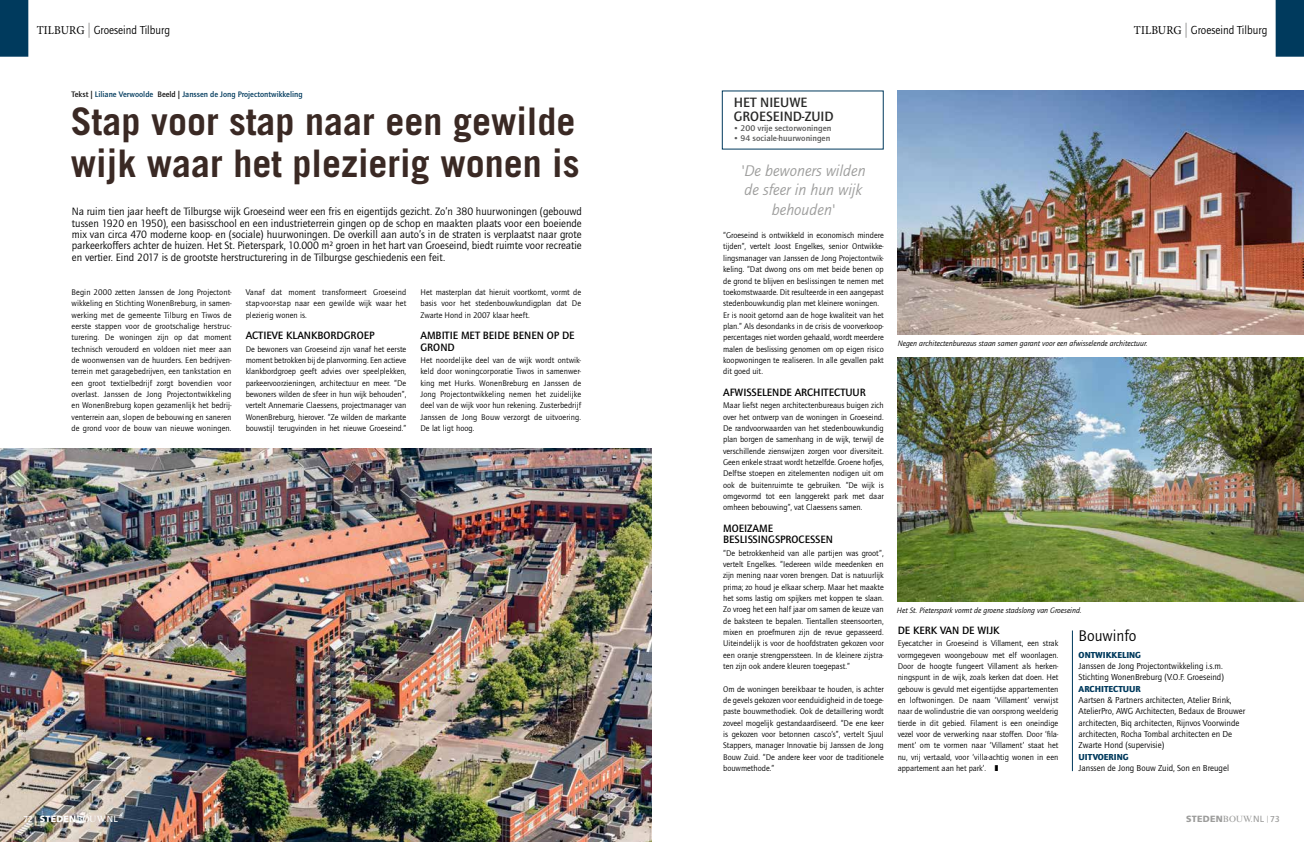
<style>
.page{position:relative;width:1304px;height:842px;background:#fff}
.page>*{position:absolute;margin:0;border:0;box-sizing:border-box;transform-origin:0 0}
.t1{font:700 38px/42px "Trade Gothic LT Std";color:#3a2924}
.t2{font:italic 16px/19.2px "Quay Sans ITC Std";color:#9d9d9c;text-align:center}
.t3{font:16px "Quay Sans";color:#000}
.t4{font:500 14px/14px "Quay Sans ITC Std";color:#282827}
.t5{font:12px "Quay Sans ITC Std";color:#000;scale:.95 1}
.t6{font:11px/11.3px "Quay Sans ITC Std";color:#000;text-align:justify}
.t7{font:500 11px/11.3px "Quay Sans ITC Std";color:#000}
.t8{font:9px/11.3px "Quay Sans ITC Std";color:#000}
.t9{font:900 9px "Quay Sans";color:#003a5d}
.t10{font:900 9px "Frutiger LT Std";letter-spacing:.02em;color:#fff}
.t11{font:900 9px "Frutiger LT Std";letter-spacing:.02em;color:#9d9d9c}
.t12{font:8.5px/11.3px "Quay Sans ITC Std";color:#000;text-align:justify}
.t13{font:500 8.5px "Quay Sans ITC Std";color:#575756;scale:1.05 1}
.t14{font:500 8.2px "Quay Sans ITC Std";color:#003a5d}
.t15{font:italic 8px "Quay Sans ITC Std";color:#000}
.s1{font-family:"Minion Pro"}
.s2{font-size:15px;color:#9d9d9c}
.s3{color:#121212}
.s4{font-family:"Quay Sans ITC Std";font-weight:500;color:#9d9d9c}
.s5{font-family:"Quay Sans ITC Std";font-weight:400;font-size:7px;color:#9d9d9c}
.s6{font-family:"Times New Roman MT Std";font-weight:400}
.s7{font-weight:400}
.s8{font-family:"Quay Sans ITC Std";font-weight:400;font-size:7px}
.s9{font-family:"Quay Sans ITC Std";font-weight:500}
</style>
<div class="page">
<img style="left:0;top:448px;width:652px;height:394px">
<div style="left:1276px;top:0;width:28px;height:57px;background:#003a5d"></div>
<div style="left:0;top:0;width:28px;height:57px;background:#003a5d"></div>
<img style="left:898px;top:91px;width:406px;height:243px">
<hr style="left:1072px;top:630px;width:1px;height:141px;background:#003a5d">
<img style="left:898px;top:358px;width:406px;height:243px">
<h3 class="t5" style="left:37px;top:23px;width:142px"><span class="s1">TILBURG</span> <span class="s2">|</span> Groeseind Tilburg</h3>
<h3 class="t5" style="left:1134px;top:23px;width:142px"><span class="s1">TILBURG</span> <span class="s2">|</span> Groeseind Tilburg</h3>
<p class="t14" style="left:72px;top:89px;width:232px"><span class="s3">Tekst |</span> Liliane Verwoolde <span class="s3">Beeld |</span> Janssen de Jong Projectontwikkeling</p>
<h1 class="t1" style="left:71px;top:100px;width:510px">Stap voor stap naar een gewilde wijk waar het plezierig wonen is</h1>
<p class="t6" style="left:72px;top:206px;width:511px">Na ruim tien jaar heeft de Tilburgse wijk Groeseind weer een fris en eigentijds gezicht. Zo’n 380 huurwoningen (gebouwd tussen 1920 en 1950), een basisschool en een industrieterrein gingen op de schop en maakten plaats voor een boeiende mix van circa 470 moderne koop- en (sociale) huurwoningen. De overkill aan auto’s in de straten is verplaatst naar grote parkeerkoffers achter de huizen. Het St. Pieterspark, 10.000 m² groen in het hart van Groeseind, biedt ruimte voor recreatie en vertier. Eind 2017 is de grootste herstructurering in de Tilburgse geschiedenis een feit.</p>
<p class="t12" style="left:72px;top:286px;width:161px">Begin 2000 zetten Janssen de Jong Projectont&shy;wikkeling en Stichting WonenBreburg, in samen&shy;werking met de gemeente Tilburg en Tiwos de eerste stappen voor de grootschalige herstruc&shy;turering. De woningen zijn op dat moment technisch verouderd en voldoen niet meer aan de woonwensen van de huurders. Een bedrijven&shy;terrein met garagebedrijven, een tankstation en een groot textielbedrijf zorgt bovendien voor overlast. Janssen de Jong Projectontwikkeling en WonenBreburg kopen gezamenlijk het bedrij&shy;venterrein aan, slopen de bebouwing en saneren de grond voor de bouw van nieuwe woningen.</p>
<p class="t12" style="left:246px;top:286px;width:162px">Vanaf dat moment transformeert Groeseind stap-voor-stap naar een gewilde wijk waar het plezierig wonen is.</p>
<p class="t7" style="left:246px;top:330px;width:130px">ACTIEVE KLANKBORDGROEP</p>
<p class="t12" style="left:246px;top:343px;width:162px">De bewoners van Groeseind zijn vanaf het eerste moment betrokken bij de planvorming. Een actieve klankbordgroep geeft advies over speelplekken, parkeervoorzieningen, architectuur en meer. “De bewoners wilden de sfeer in hun wijk behouden”, vertelt Annemarie Claessens, projectmanager van WonenBreburg, hierover. “Ze wilden de markante bouwstijl terugvinden in het nieuwe Groeseind.”</p>
<p class="t12" style="left:420px;top:286px;width:162px">Het masterplan dat hieruit voortkomt, vormt de basis voor het stedenbouwkundigplan dat De Zwarte Hond in 2007 klaar heeft.</p>
<p class="t7" style="left:420px;top:330px;width:156px">AMBITIE MET BEIDE BENEN OP DE<br>GROND</p>
<p class="t12" style="left:420px;top:354px;width:162px">Het noordelijke deel van de wijk wordt ontwik&shy;keld door woningcorporatie Tiwos in samenwer&shy;king met Hurks. WonenBreburg en Janssen de Jong Projectontwikkeling nemen het zuidelijke deel van de wijk voor hun rekening. Zusterbedrijf Janssen de Jong Bouw verzorgt de uitvoering.<br>De lat ligt hoog.</p>
<h3 class="t4" style="left:734px;top:95px;width:101px">HET NIEUWE<br>GROESEIND-ZUID</h3>
<p class="t13" style="left:734px;top:123px;width:94px">• 200 vrije sectorwoningen</p>
<p class="t13" style="left:734px;top:133px;width:93px">• 94 sociale-huurwoningen</p>
<h2 class="t2" style="left:741px;top:161px;width:126px">'De bewoners wilden de sfeer in hun wijk behouden'</h2>
<p class="t12" style="left:723px;top:230px;width:162px;text-align:left">“Groeseind is ontwikkeld in economisch mindere tijden”, vertelt Joost Engelkes, senior Ontwikke&shy;lingsmanager van Janssen de Jong Projectontwik&shy;keling. “Dat dwong ons om met beide benen op de grond te blijven en beslissingen te nemen met toekomstwaarde. Dit resulteerde in een aangepast stedenbouwkundig plan met kleinere woningen.<br>Er is nooit getornd aan de hoge kwaliteit van het plan.” Als desondanks in de crisis de voorverkoop&shy;percentages niet worden gehaald, wordt meerdere malen de beslissing genomen om op eigen risico koopwoningen te realiseren. In alle gevallen pakt dit goed uit.</p>
<p class="t7" style="left:723px;top:387px;width:144px">AFWISSELENDE ARCHITECTUUR</p>
<p class="t12" style="left:723px;top:400px;width:162px">Maar liefst negen architectenbureaus buigen zich over het ontwerp van de woningen in Groeseind.<br>De randvoorwaarden van het stedenbouwkundig plan borgen de samenhang in de wijk, terwijl de verschillende zienswijzen zorgen voor diversiteit.<br>Geen enkele straat wordt hetzelfde. Groene hofjes, Delftse stoepen en zitelementen nodigen uit om ook de buitenruimte te gebruiken. “De wijk is omgevormd tot een langgerekt park met daar omheen bebouwing”, vat Claessens samen.</p>
<p class="t7" style="left:723px;top:523px;width:111px">MOEIZAME<br>BESLISSINGSPROCESSEN</p>
<p class="t12" style="left:723px;top:547px;width:162px">“De betrokkenheid van alle partijen was groot”, vertelt Engelkes. “Iedereen wilde meedenken en zijn mening naar voren brengen. Dat is natuurlijk prima; zo houd je elkaar scherp. Maar het maakte het soms lastig om spijkers met koppen te slaan.<br>Zo vroeg het een half jaar om samen de keuze van de baksteen te bepalen. Tientallen steensoorten, mixen en proefmuren zijn de revue gepasseerd.<br>Uiteindelijk is voor de hoofdstraten gekozen voor een oranje strengperssteen. In de kleinere zijstra&shy;ten zijn ook andere kleuren toegepast.”</p>
<p class="t12" style="left:723px;top:683px;width:162px">Om de woningen bereikbaar te houden, is achter de gevels gekozen voor eenduidigheid in de toege&shy;paste bouwmethodiek. Ook de detaillering wordt zoveel mogelijk gestandaardiseerd. “De ene keer is gekozen voor betonnen casco’s”, vertelt Sjuul Stappers, manager Innovatie bij Janssen de Jong Bouw Zuid. “De andere keer voor de traditionele bouwmethode.”</p>
<p class="t15" style="left:898px;top:338px;width:252px">Negen architectenbureaus staan samen garant voor een afwisselende architectuur.</p>
<p class="t15" style="left:897px;top:605px;width:186px">Het St. Pieterspark vormt de groene stadslong van Groeseind.</p>
<p class="t7" style="left:898px;top:625px;width:103px">DE KERK VAN DE WIJK</p>
<p class="t12" style="left:898px;top:638px;width:162px">Eyecatcher in Groeseind is Villament, een strak vormgegeven woongebouw met elf woonlagen.<br>Door de hoogte fungeert Villament als herken&shy;ningspunt in de wijk, zoals kerken dat doen. Het gebouw is gevuld met eigentijdse appartementen en loftwoningen. De naam ‘Villament’ verwijst naar de wolindustrie die van oorsprong weelderig tierde in dit gebied. Filament is een oneindige vezel voor de verwerking naar stoffen. Door ‘fila&shy;ment’ om te vormen naar ‘Villament’ staat het nu, vrij vertaald, voor ‘villa-achtig wonen in een appartement aan het park’. ❚</p>
<h2 class="t3" style="left:1079px;top:627px;width:59px">Bouwinfo</h2>
<p class="t9" style="left:1079px;top:649px;width:64px">ONTWIKKELING</p>
<p class="t8" style="left:1079px;top:660px;width:147px">Janssen de Jong Projectontwikkeling i.s.m.<br>Stichting WonenBreburg (V.O.F. Groeseind)</p>
<p class="t9" style="left:1079px;top:683px;width:64px">ARCHITECTUUR</p>
<p class="t8" style="left:1079px;top:694px;width:168px">Aartsen &amp; Partners architecten, Atelier Brink, AtelierPro, AWG Architecten, Bedaux de Brouwer architecten, Biq architecten, Rijnvos Voorwinde architecten, Rocha Tombal architecten en De Zwarte Hond (supervisie)</p>
<p class="t9" style="left:1079px;top:751px;width:51px">UITVOERING</p>
<p class="t8" style="left:1079px;top:762px;width:152px">Janssen de Jong Bouw Zuid, Son en Breugel</p>
<p class="t10" style="left:23px;top:813px;width:96px"><span class="s4">72</span> <span class="s5">|</span> STEDEN<span class="s6">BOUW.</span><span class="s7">NL</span></p>
<p class="t11" style="left:1186px;top:813px;width:95px">STEDEN<span class="s6">BOUW.</span><span class="s7">NL</span> <span class="s8">|</span> <span class="s9">73</span></p>
</div>
